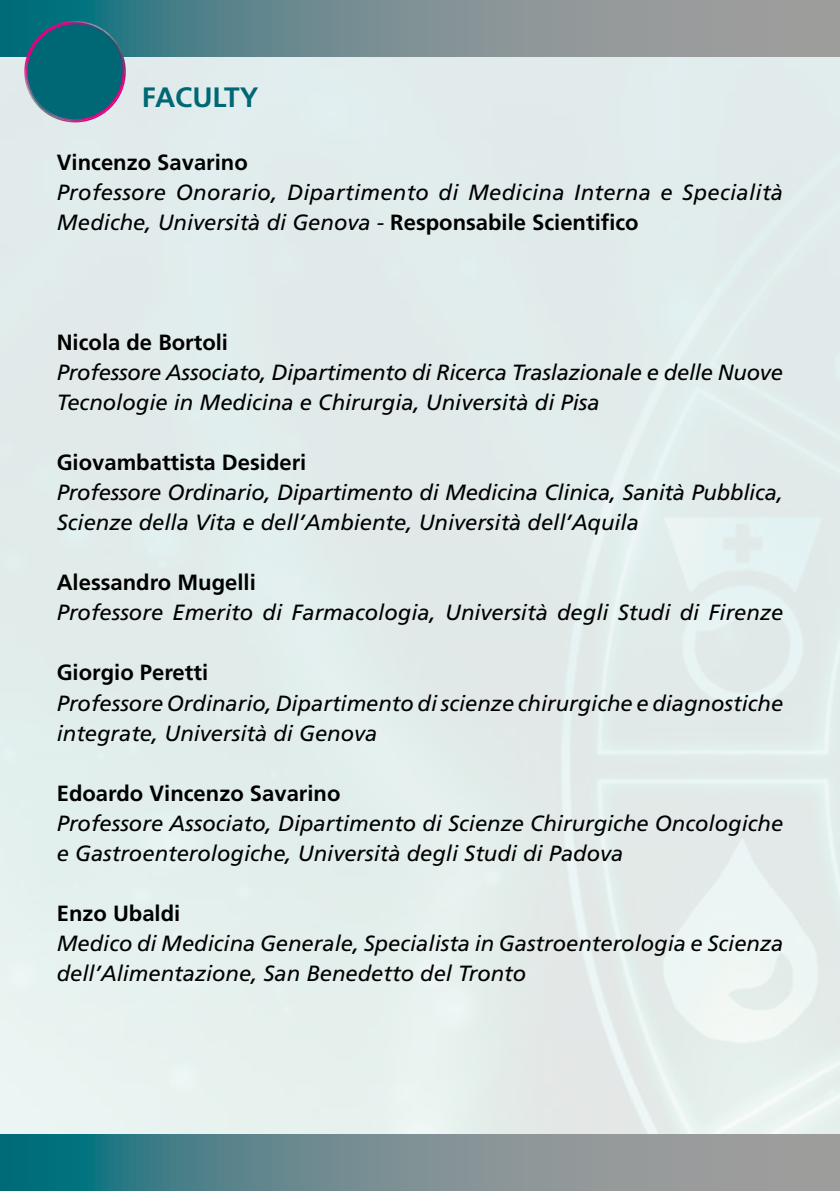
<style>
.page{position:relative;width:840px;height:1191px;background:#fff}
.page>*{position:absolute;margin:0;border:0;box-sizing:border-box;transform-origin:0 0}
.t1{font:700 28px "Frutiger";color:#006875}
.t2{font:italic 22px/30px "Frutiger";color:#000}
.t3{font:700 22px "Frutiger";color:#000}
.s1{font-weight:700;font-style:normal}
</style>
<div class="page">
<svg style="left:0;top:0;width:839px;height:57px"></svg>
<svg style="left:0;top:1134px;width:839px;height:57px"></svg>
<img style="left:24px;top:21px;width:102px;height:101px">
<img style="left:26px;top:23px;width:98px;height:98px">
<p class="t1" style="left:142px;top:81px;width:118px">FACULTY</p>
<p class="t3" style="left:57px;top:150px;width:192px">Vincenzo Savarino</p>
<p class="t2" style="left:57px;top:177px;width:727px">Professore Onorario, Dipartimento di Medicina Interna e Specialità<br>Mediche, Università di Genova - <span class="s1">Responsabile Scientifico</span></p>
<p class="t3" style="left:57px;top:330px;width:173px">Nicola de Bortoli</p>
<p class="t2" style="left:57px;top:357px;width:727px">Professore Associato, Dipartimento di Ricerca Traslazionale e delle Nuove<br>Tecnologie in Medicina e Chirurgia, Università di Pisa</p>
<p class="t3" style="left:57px;top:450px;width:251px">Giovambattista Desideri</p>
<p class="t2" style="left:57px;top:477px;width:727px">Professore Ordinario, Dipartimento di Medicina Clinica, Sanità Pubblica,<br>Scienze della Vita e dell’Ambiente, Università dell’Aquila</p>
<p class="t3" style="left:57px;top:570px;width:200px">Alessandro Mugelli</p>
<p class="t2" style="left:57px;top:597px;width:727px">Professore Emerito di Farmacologia, Università degli Studi di Firenze</p>
<p class="t3" style="left:57px;top:660px;width:153px">Giorgio Peretti</p>
<p class="t2" style="left:57px;top:687px;width:727px">Professore Ordinario, Dipartimento di scienze chirurgiche e diagnostiche integrate, Università di Genova</p>
<p class="t3" style="left:57px;top:780px;width:285px">Edoardo Vincenzo Savarino</p>
<p class="t2" style="left:57px;top:807px;width:727px">Professore Associato, Dipartimento di Scienze Chirurgiche Oncologiche e Gastroenterologiche, Università degli Studi di Padova</p>
<p class="t3" style="left:57px;top:900px;width:125px">Enzo Ubaldi</p>
<p class="t2" style="left:57px;top:927px;width:727px">Medico di Medicina Generale, Specialista in Gastroenterologia e Scienza dell’Alimentazione, San Benedetto del Tronto</p>
</div>
